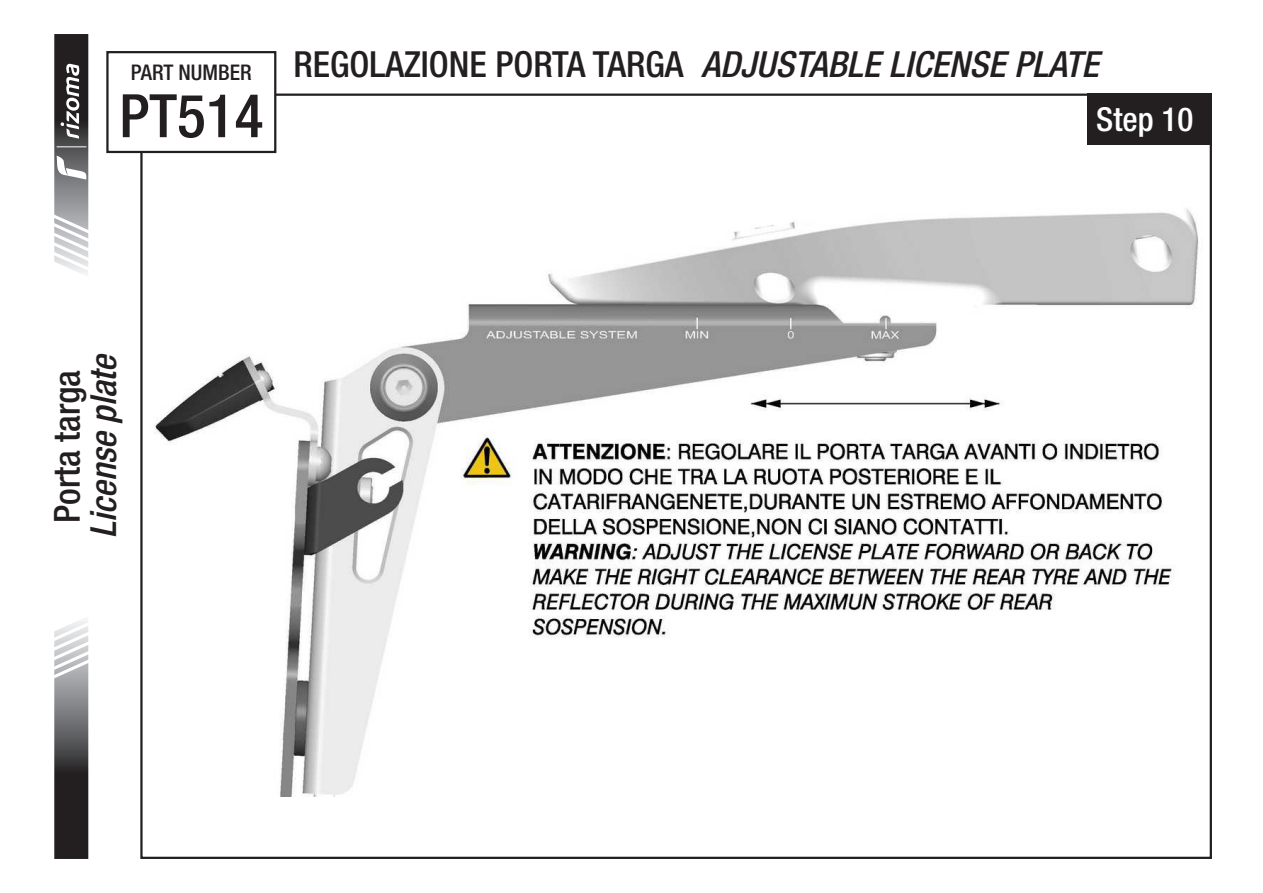
<style>
.page{position:relative;width:1263px;height:893px;background:#fff}
.page>*{position:absolute;margin:0;border:0;box-sizing:border-box;transform-origin:0 0}
.t1{font:500 condensed 60px "Helvetica Neue LT Std";color:#231f20}
.t2{font:italic 500 condensed 36px "Helvetica Neue LT Std";color:#231f20}
.t3{font:500 condensed 36px "Helvetica Neue LT Std";color:#231f20}
.t4{font:500 condensed 33px "Helvetica Neue LT Std";color:#fff}
.t5{font:500 condensed 21.6px "Helvetica Neue LT Std";color:#231f20}
.s1{font-style:normal}
</style>
<div class="page">
<img style="left:155px;top:208px;width:1044px;height:588px">
<div style="left:1088px;top:94px;width:124px;height:51px;background:#231f20"></div>
<svg style="left:54px;top:620px;width:35px;height:239px;background:#706f70"></svg>
<svg style="left:54px;top:34px;width:35px;height:240px"></svg>
<div style="left:106px;top:51px;width:170px;height:102px;border:2px solid #231f20"></div>
<p class="t5" style="left:131px;top:59px;width:122px">PART NUMBER</p>
<h1 class="t1" style="left:119px;top:80px;width:146px">PT514</h1>
<p class="t2" style="left:293px;top:42px;width:807px"><span class="s1">REGOLAZIONE PORTA TARGA</span> ADJUSTABLE LICENSE PLATE</p>
<p class="t4" style="left:1096px;top:99px;width:99px">Step 10</p>
<p class="t2" style="left:82px;top:538px;width:187px;rotate:-90deg">License plate</p>
<p class="t3" style="left:46px;top:523px;width:155px;rotate:-90deg">Porta targa</p>
</div>
